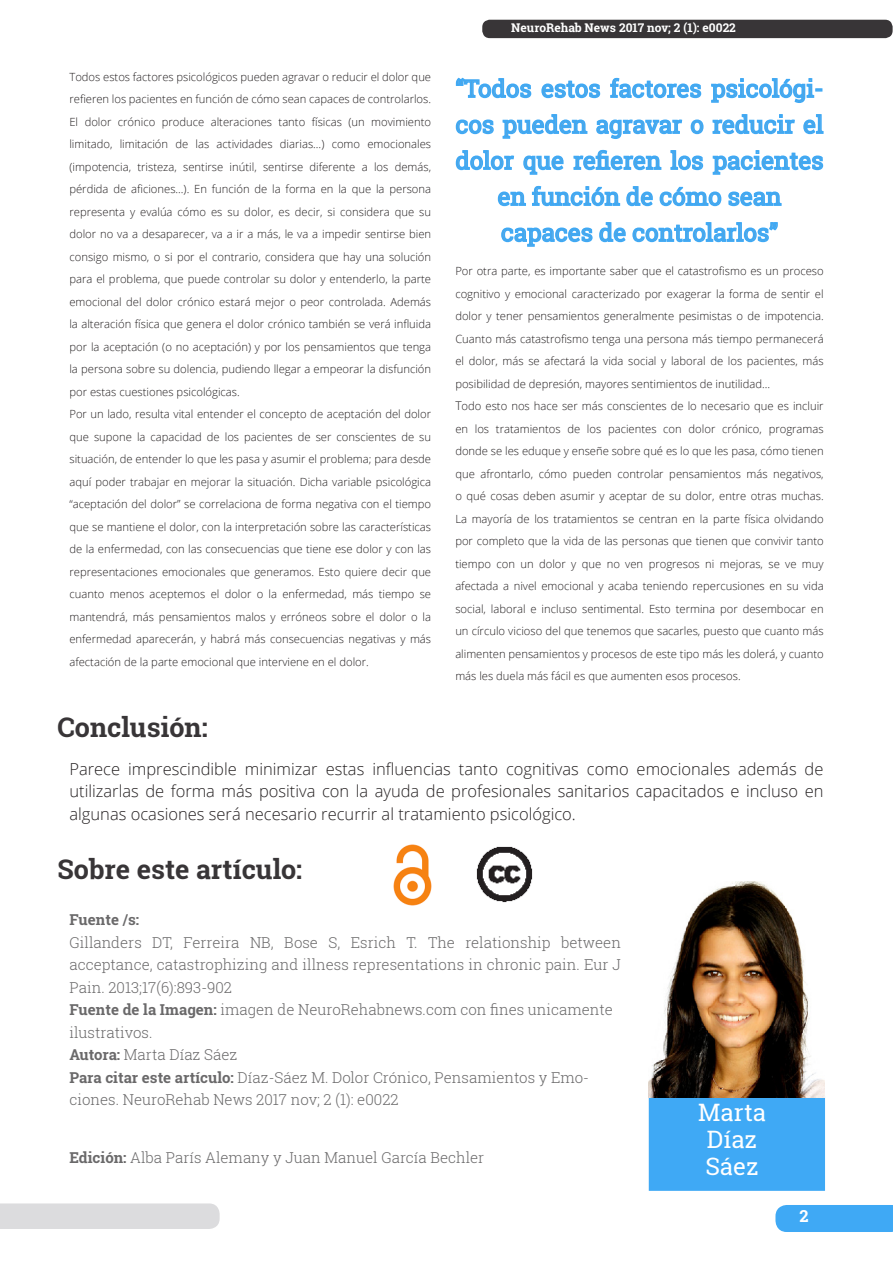
<style>
.page{position:relative;width:893px;height:1263px;background:#fff}
.page>*{position:absolute;margin:0;border:0;box-sizing:border-box;transform-origin:0 0}
.t1{font:700 27px "Roboto Slab";color:#383537}
.t2{font:24px/36px "Roboto Slab";color:#54a4db;text-align:center}
.t3{font:24px "Roboto Slab";color:#fff}
.t4{font:300 16.5px/22.5px "Open Sans";color:#231f20;text-align:justify}
.t5{font:700 16.5px "Roboto Slab";color:#fff}
.t6{font:300 15px/22.5px "Roboto Slab";color:#6a696a}
.t7{font:700 15px "Roboto Slab";color:#6a696a}
.t8{font:700 12px "Roboto Slab";color:#fff}
.t9{font:300 11.25px/22.5px "Open Sans";color:#231f20;text-align:justify}
.s1{font-size:12px}
.s2{font-weight:700}
</style>
<div class="page">
<svg style="left:455px;top:77px;width:77px;height:22px"></svg>
<svg style="left:541px;top:80px;width:60px;height:19px"></svg>
<svg style="left:610px;top:77px;width:92px;height:22px"></svg>
<svg style="left:711px;top:78px;width:111px;height:25px"></svg>
<svg style="left:712px;top:114px;width:83px;height:21px"></svg>
<svg style="left:803px;top:114px;width:21px;height:21px"></svg>
<svg style="left:455px;top:114px;width:249px;height:61px"></svg>
<svg style="left:712px;top:150px;width:112px;height:25px"></svg>
<svg style="left:497px;top:185px;width:285px;height:22px"></svg>
<svg style="left:501px;top:222px;width:125px;height:25px"></svg>
<svg style="left:632px;top:222px;width:146px;height:21px"></svg>
<div style="left:0;top:1203px;width:220px;height:26px;background:#dcdcde"></div>
<div style="left:775px;top:1205px;width:118px;height:27px;background:#3fa9f5"></div>
<div style="left:482px;top:20px;width:411px;height:18px;background:#383537;border-radius:8px"></div>
<div style="left:649px;top:1096px;width:176px;height:95px;background:#3fa9f5;border:2px solid #3fa9f5"></div>
<img style="left:648px;top:882px;width:177px;height:215px">
<img style="left:476px;top:846px;width:57px;height:57px">
<img style="left:393px;top:844px;width:38px;height:61px">
<p class="t9" style="left:69px;top:65px;width:363px">Todos estos factores psicológicos pueden agravar o reducir el dolor que refieren los pacientes en función de cómo sean capaces de controlarlos.<br>El dolor crónico produce alteraciones tanto físicas (un movimiento limitado, limitación de las actividades diarias…) como emocionales (impotencia, tristeza, sentirse inútil, sentirse diferente a los demás, pérdida de aficiones…). En función de la forma en la que la persona representa y evalúa cómo es su dolor, es decir, si considera que su dolor no va a desaparecer, va a ir a más, le va a impedir sentirse bien consigo mismo, o si por el contrario, considera que hay una solución para el problema, que puede controlar su dolor y entenderlo, la parte emocional del dolor crónico estará mejor o peor controlada. Además la alteración física que genera el dolor crónico también se verá influida por la aceptación (o no aceptación) y por los pensamientos que tenga la persona sobre su dolencia, pudiendo llegar a empeorar la disfunción por estas cuestiones psicológicas.</p>
<p class="t9" style="left:69px;top:402px;width:363px">Por un lado, resulta vital entender el concepto de aceptación del dolor que supone la capacidad de los pacientes de ser conscientes de su situación, de entender lo que les pasa y asumir el problema; para desde aquí poder trabajar en mejorar la situación. Dicha variable psicológica “aceptación del dolor” se correlaciona de forma negativa con el tiempo que se mantiene el dolor, con la interpretación sobre las características de la enfermedad, con las consecuencias que tiene ese dolor y con las representaciones emocionales que generamos. Esto quiere decir que cuanto menos aceptemos el dolor o la enfermedad, más tiempo se mantendrá, más pensamientos malos y erróneos sobre el dolor o la enfermedad aparecerán, y habrá más consecuencias negativas y más afectación de la parte emocional que interviene en el dolor.</p>
<p class="t8" style="left:511px;top:20px;width:226px">NeuroRehab News 2017 nov; 2 (1): e0022</p>
<p class="t2" style="left:455px;top:70px;width:370px">“Todos estos factores psicológi&shy;cos pueden agravar o reducir el dolor que refieren los pacientes en función de cómo sean</p>
<p class="t2" style="left:501px;top:214px;width:279px">capaces de controlarlos”</p>
<p class="t9" style="left:455px;top:260px;width:370px">Por otra parte, es importante saber que el catastrofismo es un proceso cognitivo y emocional caracterizado por exagerar la forma de sentir el dolor y tener pensamientos generalmente pesimistas o de impotencia.<br>Cuanto más catastrofismo tenga una persona más tiempo permanecerá el dolor, más se afectará la vida social y laboral de los pacientes, más posibilidad de depresión, mayores sentimientos de inutilidad…</p>
<p class="t9" style="left:455px;top:395px;width:370px"><span class="s1">T</span>odo esto nos hace ser más conscientes de lo necesario que es incluir en los tratamientos de los pacientes con dolor crónico, programas donde se les eduque y enseñe sobre qué es lo que les pasa, cómo tienen que afrontarlo, cómo pueden controlar pensamientos más negativos, o qué cosas deben asumir y aceptar de su dolor, entre otras muchas.<br>La mayoría de los tratamientos se centran en la parte física olvidando por completo que la vida de las personas que tienen que convivir tanto tiempo con un dolor y que no ven progresos ni mejoras, se ve muy afectada a nivel emocional y acaba teniendo repercusiones en su vida social, laboral e incluso sentimental. Esto termina por desembocar en un círculo vicioso del que tenemos que sacarles, puesto que cuanto más alimenten pensamientos y procesos de este tipo más les dolerá, y cuanto más les duela más fácil es que aumenten esos procesos.</p>
<p class="t1" style="left:57px;top:709px;width:152px">Conclusión:</p>
<p class="t4" style="left:69px;top:757px;width:756px">Parece imprescindible minimizar estas influencias tanto cognitivas como emocionales además de utilizarlas de forma más positiva con la ayuda de profesionales sanitarios capacitados e incluso en algunas ocasiones será necesario recurrir al tratamiento psicológico.</p>
<p class="t1" style="left:57px;top:851px;width:246px">Sobre este artículo:</p>
<p class="t7" style="left:69px;top:909px;width:71px">Fuente /s:</p>
<p class="t6" style="left:69px;top:931px;width:553px;text-align:justify">Gillanders DT, Ferreira NB, Bose S, Esrich T. The relationship between acceptance, catastrophizing and illness representations in chronic pain. Eur J Pain. 2013;17(6):893-902</p>
<p class="t6" style="left:69px;top:998px;width:545px"><span class="s2">Fuente de la Imagen:</span> imagen de NeuroRehabnews.com con fines unicamente ilustrativos.</p>
<p class="t6" style="left:69px;top:1043px;width:169px"><span class="s2">Autora:</span> Marta Díaz Sáez</p>
<p class="t6" style="left:69px;top:1066px;width:521px"><span class="s2">Para citar este artículo:</span> Díaz-Sáez M. Dolor Crónico, Pensamientos y Emo&shy;ciones. NeuroRehab News 2017 nov; 2 (1): e0022</p>
<p class="t6" style="left:69px;top:1146px;width:416px"><span class="s2">Edición:</span> Alba París Alemany y Juan Manuel García Bechler</p>
<p class="t3" style="left:698px;top:1096px;width:69px">Marta</p>
<p class="t3" style="left:707px;top:1123px;width:52px">Díaz</p>
<p class="t3" style="left:705px;top:1150px;width:55px">Sáez</p>
<p class="t5" style="left:800px;top:1204px;width:11px">2</p>
</div>
